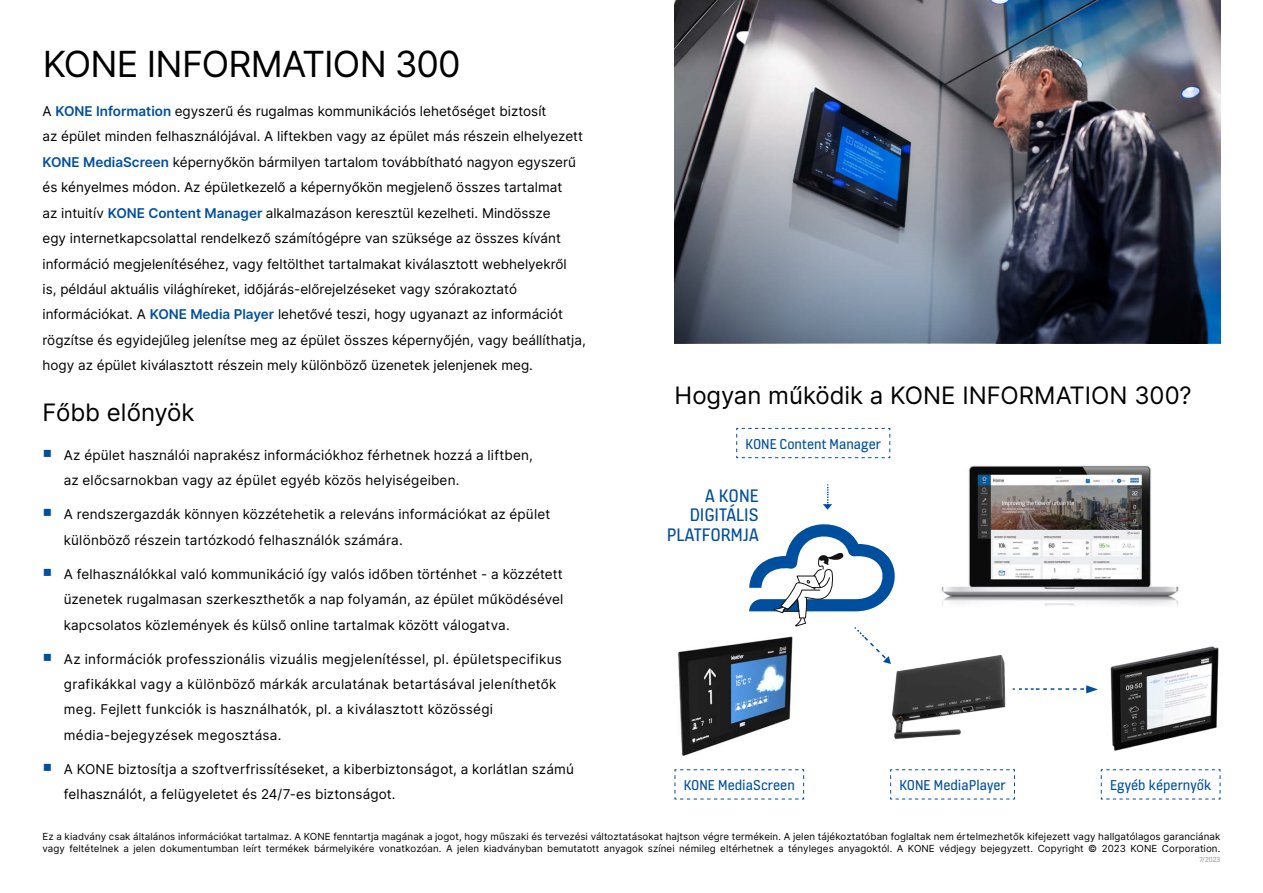
<style>
.page{position:relative;width:1263px;height:893px;background:#fff}
.page>*{position:absolute;margin:0;border:0;box-sizing:border-box;transform-origin:0 0}
.t1{font:36px "Inter";letter-spacing:-.02em;color:#000}
.t2{font:24px "Inter";color:#000}
.t3{font:19.5px/19.5px "KONE Information v 13";color:#004f9f;text-align:right}
.t4{font:15.3px "KONE Information v 13";color:#004f9f}
.t5{font:13.5px/25.5px "Inter";color:#000}
.t6{font:13.5px/25.5px "Inter";letter-spacing:.025em;color:#000}
.t7{font:9.75px/12.1px "Inter";letter-spacing:.01em;color:#000}
.t8{font:7.8px "KONE Information v 12";color:#9d9d9c;scale:.96 1}
.s1{font-weight:600;color:#004f9f}
.s2{color:#004f9f}
</style>
<div class="page">
<img style="left:674px;top:0;width:546px;height:121px">
<svg style="left:736px;top:428px;width:155px;height:30px"></svg>
<svg style="left:674px;top:769px;width:130px;height:31px"></svg>
<svg style="left:890px;top:769px;width:125px;height:31px"></svg>
<svg style="left:1100px;top:775px;width:121px;height:25px"></svg>
<img style="left:941px;top:465px;width:238px;height:141px">
<img style="left:678px;top:642px;width:114px;height:114px">
<img style="left:892px;top:654px;width:114px;height:85px">
<img style="left:1086px;top:646px;width:135px;height:126px">
<svg style="left:1013px;top:685px;width:85px;height:8px"></svg>
<svg style="left:823px;top:484px;width:9px;height:26px"></svg>
<svg style="left:749px;top:524px;width:147px;height:140px"></svg>
<svg style="left:674px;top:121px;width:547px;height:222px;background:#586172"></svg>
<h1 class="t1" style="left:43px;top:38px;width:419px">KONE INFORMATION 300</h1>
<p class="t5" style="left:43px;top:98px;width:545px">A <span class="s1">KONE Information</span> egyszerű és rugalmas kommunikációs lehetőséget biztosít<br>az épület minden felhasználójával. A liftekben vagy az épület más részein elhelyezett <span class="s1">KONE MediaScreen</span> képernyőkön bármilyen tartalom továbbítható nagyon egyszerű és kényelmes módon. Az épületkezelő a képernyőkön megjelenő összes tartalmat<br>az intuitív <span class="s1">KONE Content Manager</span> alkalmazáson keresztül kezelheti. Mindössze<br>egy internetkapcsolattal rendelkező számítógépre van szüksége az összes kívánt információ megjelenítéséhez, vagy feltölthet tartalmakat kiválasztott webhelyekről<br>is, például aktuális világhíreket, időjárás-előrejelzéseket vagy szórakoztató információkat. A <span class="s1">KONE Media Player</span> lehetővé teszi, hogy ugyanazt az információt rögzítse és egyidejűleg jelenítse meg az épület összes képernyőjén, vagy beállíthatja, hogy az épület kiválasztott részein mely különböző üzenetek jelenjenek meg.</p>
<h2 class="t2" style="left:43px;top:395px;width:153px">Főbb előnyök</h2>
<p class="t5" style="left:64px;top:442px;width:471px;text-indent:-21px"><span class="s2">○</span> Az épület használói naprakész információkhoz férhetnek hozzá a liftben, az előcsarnokban vagy az épület egyéb közös helyiségeiben.</p>
<p class="t5" style="left:64px;top:501px;width:488px;text-indent:-21px"><span class="s2">○</span> A rendszergazdák könnyen közzétehetik a releváns információkat az épület különböző részein tartózkodó felhasználók számára.</p>
<p class="t5" style="left:64px;top:561px;width:501px;text-align:justify;text-indent:-21px"><span class="s2">○</span> A felhasználókkal való kommunikáció így valós időben történhet - a közzétett üzenetek rugalmasan szerkeszthetők a nap folyamán, az épület működésével kapcsolatos közlemények és külső online tartalmak között válogatva.</p>
<p class="t6" style="left:64px;top:646px;width:500px;text-indent:-21px"><span class="s2">○</span> Az információk professzionális vizuális megjelenítéssel, pl. épületspecifikus grafikákkal vagy a különböző márkák arculatának betartásával jeleníthetők meg. Fejlett funkciók is használhatók, pl. a kiválasztott közösségi média-bejegyzések megosztása.</p>
<p class="t5" style="left:64px;top:756px;width:512px;text-indent:-21px"><span class="s2">○</span> A KONE biztosítja a szoftverfrissítéseket, a kiberbiztonságot, a korlátlan számú felhasználót, a felügyeletet és 24/7-es biztonságot.</p>
<h2 class="t2" style="left:674px;top:378px;width:519px">Hogyan működik a KONE INFORMATION 300?</h2>
<p class="t4" style="left:745px;top:434px;width:137px">KONE Content Manager</p>
<h3 class="t3" style="left:667px;top:485px;width:93px">A KONE<br>DIGITÁLIS<br>PLATFORMJA</h3>
<p class="t4" style="left:684px;top:775px;width:113px">KONE MediaScreen</p>
<p class="t4" style="left:899px;top:775px;width:108px">KONE MediaPlayer</p>
<p class="t4" style="left:1110px;top:775px;width:103px">Egyéb képernyők</p>
<p class="t7" style="left:43px;top:830px;width:1179px">Ez a kiadvány csak általános információkat tartalmaz. A KONE fenntartja magának a jogot, hogy műszaki és tervezési változtatásokat hajtson végre termékein. A jelen tájékoztatóban foglaltak nem értelmezhetők kifejezett vagy hallgatólagos garanciának vagy feltételnek a jelen dokumentumban leírt termékek bármelyikére vonatkozóan. A jelen kiadványban bemutatott anyagok színei némileg eltérhetnek a tényleges anyagoktól. A KONE védjegy bejegyzett. Copyright © 2023 KONE Corporation.</p>
<p class="t8" style="left:1199px;top:855px;width:23px">7/2023</p>
</div>
